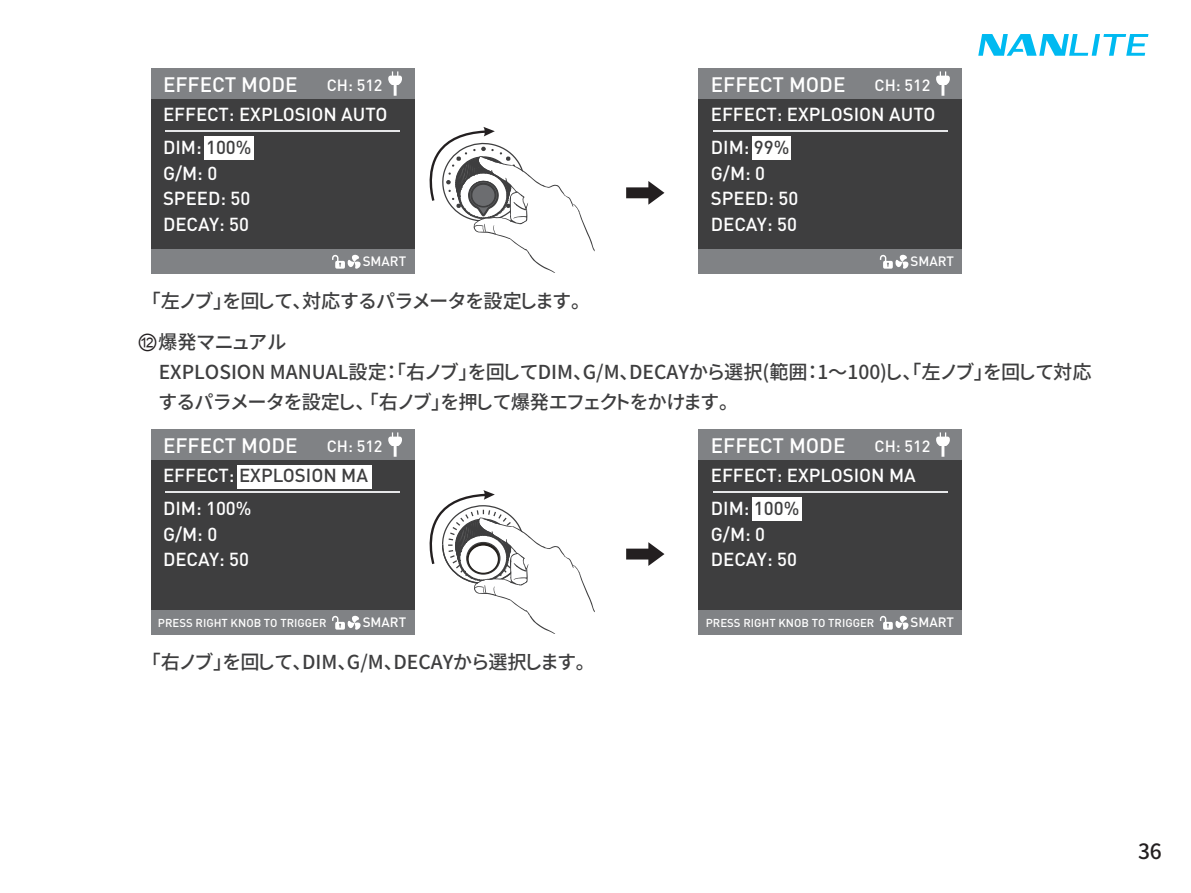
<style>
.page{position:relative;width:1191px;height:893px;background:#fff}
.page>*{position:absolute;margin:0;border:0;box-sizing:border-box;transform-origin:0 0}
.t1{font:21px "Gen Shin Gothic P Medium";color:#231f20}
.t2{font:500 20.7px "DIN Pro";color:#fff}
.t3{font:19.2px/41.7px "Gen Shin Gothic P Medium";color:#3e3e3f}
.t4{font:500 18.6px/25.5px "DIN Pro";color:#fff}
.t5{font:500 16.2px "DIN Pro";color:#fff}
.t6{font:500 13.5px "DIN Pro";color:#fff}
.t7{font:500 11.4px "DIN Pro";color:#fff}
.s1{color:#3e3e3f}
.s2{font-family:"Arial Unicode MS";font-size:21px;color:#231f20}
</style>
<div class="page">
<svg style="left:978px;top:34px;width:170px;height:22px"></svg>
<svg style="left:626px;top:542px;width:38px;height:24px"></svg>
<svg style="left:429px;top:490px;width:166px;height:143px"></svg>
<svg style="left:626px;top:181px;width:38px;height:24px"></svg>
<svg style="left:429px;top:127px;width:165px;height:145px"></svg>
<div style="left:151px;top:69px;width:263px;height:205px;background:#3e3e3f"></div>
<hr style="left:165px;top:130px;width:235px;height:2px;background:#e6e7e9">
<div style="left:204px;top:136px;width:50px;height:23px;background:#fff"></div>
<div style="left:151px;top:69px;width:263px;height:30px;background:#808285"></div>
<svg style="left:388px;top:71px;width:14px;height:25px"></svg>
<div style="left:151px;top:250px;width:263px;height:24px;background:#808285"></div>
<svg style="left:332px;top:254px;width:28px;height:15px"></svg>
<div style="left:698px;top:69px;width:264px;height:205px;background:#3e3e3f"></div>
<hr style="left:713px;top:130px;width:234px;height:2px;background:#e6e7e9">
<div style="left:752px;top:136px;width:39px;height:23px;background:#fff"></div>
<div style="left:698px;top:69px;width:264px;height:30px;background:#808285"></div>
<svg style="left:936px;top:71px;width:14px;height:25px"></svg>
<div style="left:698px;top:250px;width:264px;height:24px;background:#808285"></div>
<svg style="left:880px;top:254px;width:28px;height:15px"></svg>
<div style="left:151px;top:430px;width:263px;height:205px;background:#3e3e3f"></div>
<hr style="left:165px;top:491px;width:235px;height:2px;background:#e6e7e9">
<div style="left:237px;top:465px;width:135px;height:23px;background:#fff"></div>
<div style="left:151px;top:430px;width:263px;height:30px;background:#808285"></div>
<svg style="left:388px;top:432px;width:14px;height:25px"></svg>
<div style="left:151px;top:611px;width:263px;height:24px;background:#808285"></div>
<svg style="left:332px;top:615px;width:28px;height:15px"></svg>
<div style="left:698px;top:430px;width:264px;height:205px;background:#3e3e3f"></div>
<div style="left:698px;top:611px;width:264px;height:24px;background:#808285"></div>
<svg style="left:880px;top:615px;width:28px;height:15px"></svg>
<hr style="left:713px;top:491px;width:234px;height:2px;background:#e6e7e9">
<div style="left:752px;top:497px;width:49px;height:23px;background:#fff"></div>
<div style="left:698px;top:430px;width:264px;height:30px;background:#808285"></div>
<svg style="left:936px;top:432px;width:14px;height:25px"></svg>
<p class="t2" style="left:163px;top:70px;width:136px">EFFECT MODE</p>
<p class="t5" style="left:327px;top:74px;width:57px">CH: 512</p>
<p class="t4" style="left:163px;top:101px;width:226px">EFFECT: EXPLOSION AUTO</p>
<p class="t4" style="left:163px;top:134px;width:90px">DIM: <span class="s1">100%<br></span>G/M: 0<br>SPEED: 50<br>DECAY: 50</p>
<p class="t6" style="left:363px;top:252px;width:45px">SMART</p>
<p class="t2" style="left:711px;top:70px;width:136px">EFFECT MODE</p>
<p class="t5" style="left:874px;top:74px;width:57px">CH: 512</p>
<p class="t4" style="left:711px;top:101px;width:226px">EFFECT: EXPLOSION AUTO</p>
<p class="t4" style="left:711px;top:134px;width:89px">DIM: <span class="s1">99%<br></span>G/M: 0<br>SPEED: 50<br>DECAY: 50</p>
<p class="t6" style="left:910px;top:252px;width:45px">SMART</p>
<p class="t3" style="left:137px;top:279px;width:445px;text-indent:14px">「左ノブ」を回して、対応するパラメータを設定します。<span class="s2">⑫</span>爆発マニュアル</p>
<p class="t3" style="left:159px;top:357px;width:934px;line-height:30px">EXPLOSION MANUAL設定：「右ノブ」を回してDIM、G/M、DECAYから選択(範囲：1～100)し、「左ノブ」を回して対応するパラメータを設定し、 「右ノブ」を押して爆発エフェクトをかけます。</p>
<p class="t2" style="left:163px;top:431px;width:136px">EFFECT MODE</p>
<p class="t5" style="left:327px;top:435px;width:57px">CH: 512</p>
<p class="t4" style="left:163px;top:459px;width:206px;line-height:32.7px">EFFECT: <span class="s1">EXPLOSION MA<br></span>DIM: 100%</p>
<p class="t4" style="left:163px;top:520px;width:88px">G/M: 0<br>DECAY: 50</p>
<p class="t2" style="left:711px;top:431px;width:136px">EFFECT MODE</p>
<p class="t5" style="left:874px;top:435px;width:57px">CH: 512</p>
<p class="t4" style="left:711px;top:459px;width:206px;line-height:32.7px">EFFECT: EXPLOSION MA<br>DIM: <span class="s1">100%</span></p>
<p class="t4" style="left:711px;top:520px;width:88px">G/M: 0<br>DECAY: 50</p>
<p class="t7" style="left:158px;top:615px;width:170px">PRESS RIGHT KNOB TO TRIGGER</p>
<p class="t6" style="left:363px;top:613px;width:45px">SMART</p>
<p class="t7" style="left:706px;top:615px;width:170px">PRESS RIGHT KNOB TO TRIGGER</p>
<p class="t6" style="left:910px;top:613px;width:45px">SMART</p>
<p class="t3" style="left:151px;top:640px;width:436px">「右ノブ」を回して、DIM、G/M、DECAYから選択します。</p>
<p class="t1" style="left:1138px;top:836px;width:25px">36</p>
</div>
